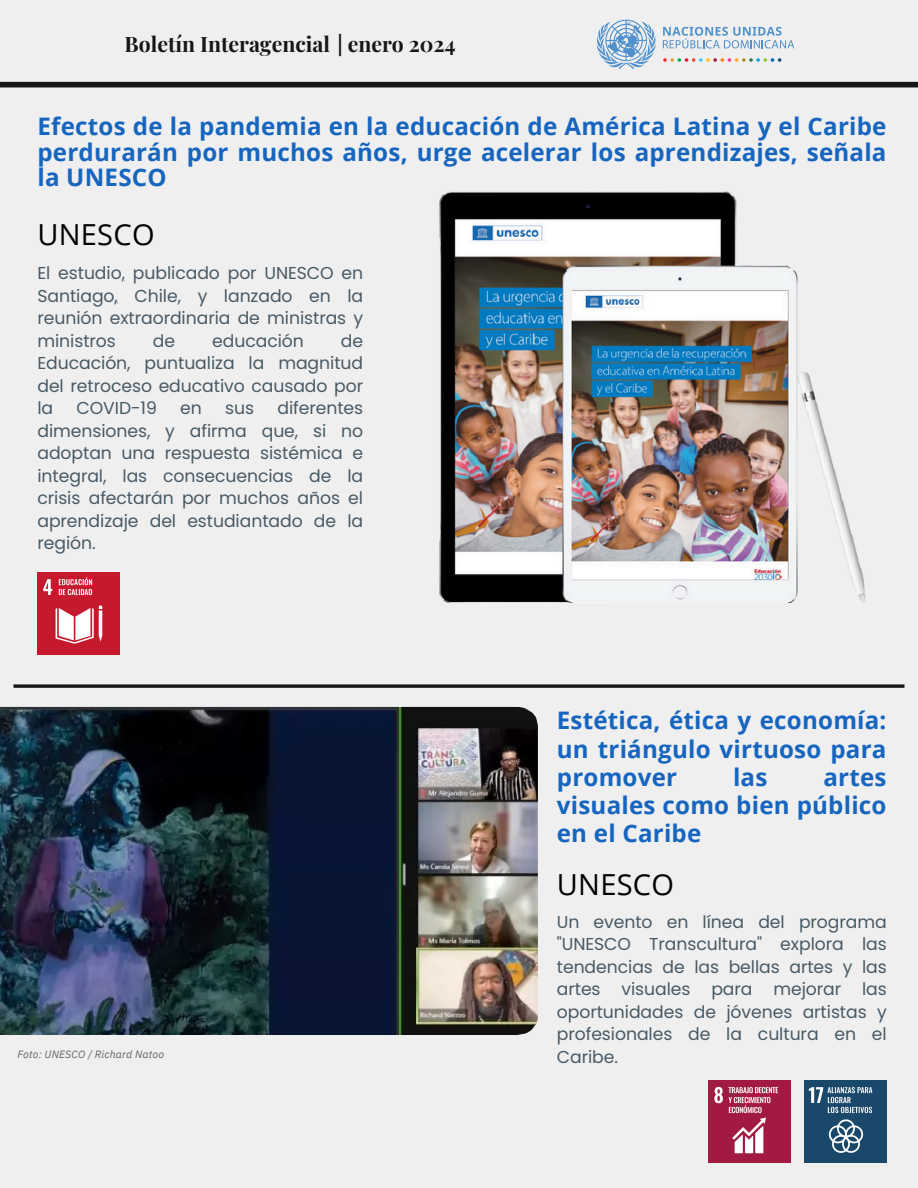
<style>
.page{position:relative;width:918px;height:1188px;background:#efefef}
.page>*{position:absolute;margin:0;border:0;box-sizing:border-box;transform-origin:0 0}
.t1{font:28.95px "Open Sans";letter-spacing:.01em;color:#000}
.t2{font:700 24.15px/28.2px "Open Sans";letter-spacing:.01em;color:#1665bf;text-align:justify}
.t3{font:700 21.15px "Playfair Display";color:#171515}
.t4{font:17.25px/22.5px "Poppins";letter-spacing:-.005em;color:#495a65;text-align:justify}
.t5{font:italic 10.65px "IBM Plex Sans";letter-spacing:.015em;color:#666464}
</style>
<div class="page">
<div style="left:0;top:82px;width:918px;height:5px;background:#171515"></div>
<svg style="left:597px;top:20px;width:59px;height:49px"></svg>
<svg style="left:663px;top:27px;width:131px;height:21px"></svg>
<svg style="left:663px;top:58px;width:118px;height:4px"></svg>
<img style="left:37px;top:573px;width:83px;height:82px">
<svg style="left:14px;top:684px;width:890px;height:4px;background:#383636"></svg>
<img style="left:0;top:707px;width:537px;height:328px">
<img style="left:439px;top:192px;width:427px;height:411px">
<img style="left:708px;top:1080px;width:82px;height:83px">
<img style="left:804px;top:1080px;width:82px;height:83px">
<h4 class="t3" style="left:125px;top:29px;width:333px">Boletín Interagencial | enero 2024</h4>
<p class="t2" style="left:37px;top:112px;width:851px;line-height:25.8px">Efectos de la pandemia en la educación de América Latina y el Caribe perdurarán por muchos años, urge acelerar los aprendizajes, señala la UNESCO</p>
<h4 class="t1" style="left:37px;top:214px;width:119px">UNESCO</h4>
<p class="t4" style="left:37px;top:262px;width:327px">El estudio, publicado por UNESCO en</p>
<p class="t4" style="left:37px;top:284px;width:327px">Santiago, Chile, y lanzado en la</p>
<p class="t4" style="left:37px;top:307px;width:327px">reunión extraordinaria de ministras y ministros</p>
<p class="t4" style="left:153px;top:329px;width:24px">de</p>
<p class="t4" style="left:212px;top:329px;width:93px">educación</p>
<p class="t4" style="left:37px;top:329px;width:327px;text-indent:303px">de Educación, puntualiza la magnitud del retroceso educativo causado por la</p>
<p class="t4" style="left:37px;top:397px;width:327px;text-indent:240px">diferentes dimensiones, y afirma que, si no adoptan una respuesta sistémica e integral, las consecuencias de la crisis afectarán por muchos años el aprendizaje del estudiantado de la región.</p>
<p class="t4" style="left:77px;top:397px;width:82px">COVID-19</p>
<p class="t4" style="left:180px;top:397px;width:23px">en</p>
<p class="t4" style="left:225px;top:397px;width:30px">sus</p>
<p class="t5" style="left:17px;top:1047px;width:148px">Foto: UNESCO / Richard Natoo</p>
<p class="t2" style="left:557px;top:706px;width:331px">Estética, ética y economía: un triángulo virtuoso para promover</p>
<p class="t2" style="left:733px;top:762px;width:36px">las</p>
<p class="t2" style="left:557px;top:762px;width:331px;text-indent:267px">artes visuales como bien público en el Caribe</p>
<h2 class="t1" style="left:557px;top:864px;width:119px">UNESCO</h2>
<h1 class="t4" style="left:557px;top:910px;width:331px">Un evento en línea del programa "UNESCO Transcultura" explora las tendencias de las bellas artes y las artes visuales para mejorar las oportunidades de jóvenes artistas y profesionales de la cultura en el Caribe.</h1>
</div>
